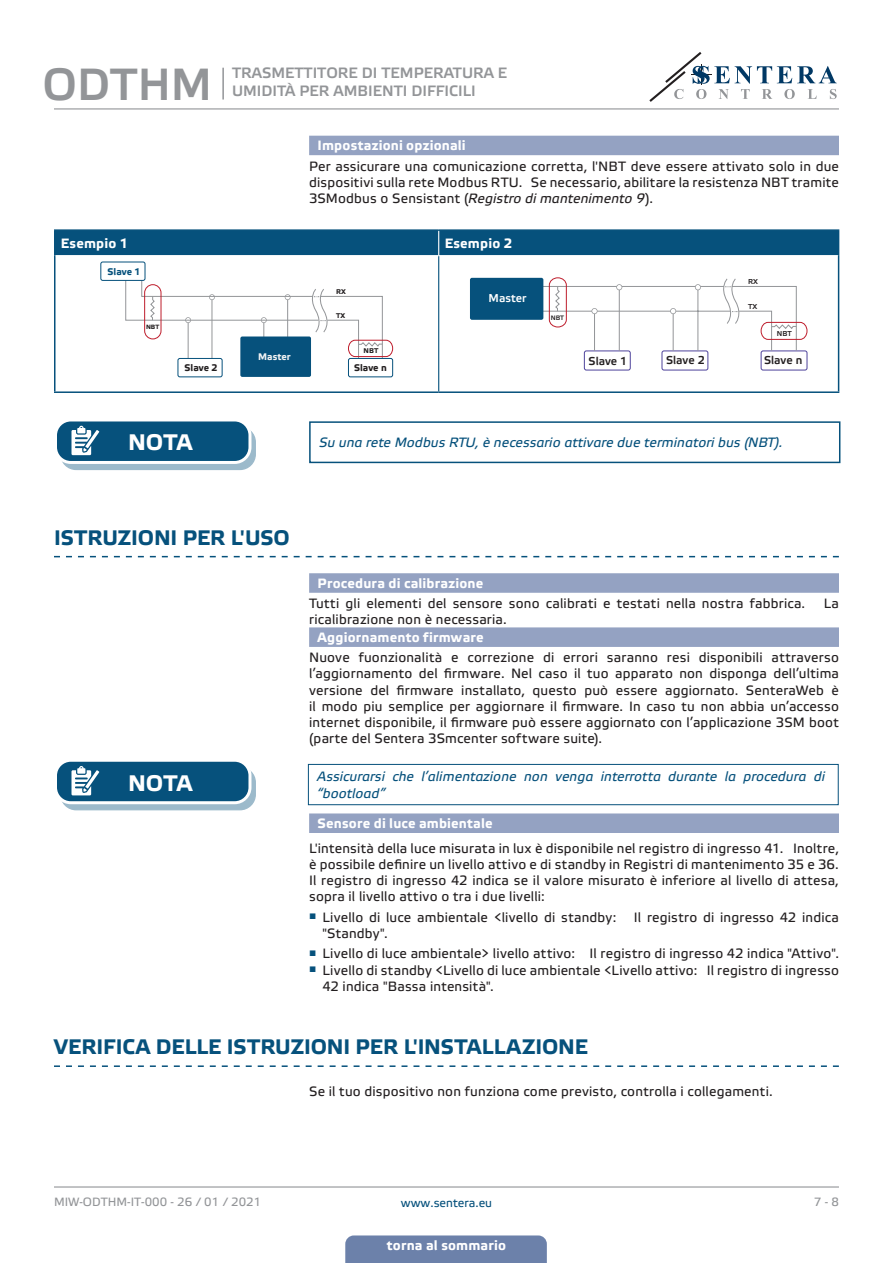
<style>
.page{position:relative;width:893px;height:1263px;background:#fff}
.page>*{position:absolute;margin:0;border:0;box-sizing:border-box;transform-origin:0 0}
.t1{font:45px "Etelka Medium Pro";color:#939598}
.t2{font:700 22.5px "Etelka Text Pro";letter-spacing:-.005em;color:#fff}
.t3{font:700 21px "Etelka Text Pro";color:#06517c}
.t4{font:15px/18px "Etelka Medium Pro";color:#939598}
.body{font:13.5px/16.2px "Etelka Text Pro";letter-spacing:.015em;color:#231f20;text-align:justify}
.attention{font:italic 13.5px/16.2px "Etelka Text Pro";letter-spacing:.01em;color:#06517c}
.Number-roman{font:700 13.5px "Etelka Text Pro";letter-spacing:.01em;color:#fff}
.head-table{font:700 13.5px "Etelka Text Pro";letter-spacing:.01em;color:#fff}
.t5{font:12px "Etelka Text Pro";color:#939598}
.t6{font:12px "Etelka Text Pro";color:#06517c}
.t7{font:11.4px "Etelka Medium Pro";color:#231f20}
.t8{font:11.4px "Etelka Medium Pro";color:#fff}
.t9{font:700 9.6px "Etelka Text Pro";color:#231f20}
.t10{font:700 9.6px "Etelka Text Pro";color:#f2f3f4}
.t11{font:700 9.6px "Etelka Text Pro";color:#06517c}
.t12{font:7.2px "Etelka Medium Pro";color:#231f20}
.t13{font:700 6.9px "Etelka Text Pro";color:#231f20}
.t14{font:6.45px "Etelka Medium Pro";color:#231f20}
.t15{font:700 6.15px "Etelka Text Pro";color:#231f20}
.s1{font-style:italic}
</style>
<div class="page">
<hr style="left:54px;top:108px;width:785px;height:1px;background:#939598">
<hr style="left:54px;top:1186px;width:785px;height:1px;background:#939598">
<svg style="left:649px;top:52px;width:188px;height:50px"></svg>
<div style="left:345px;top:1235px;width:202px;height:28px;background:#6c81aa"></div>
<div style="left:309px;top:136px;width:530px;height:19px;background:#94a2c2"></div>
<svg style="left:54px;top:556px;width:785px;height:1px"></svg>
<div style="left:309px;top:573px;width:530px;height:20px;background:#94a2c2"></div>
<div style="left:309px;top:627px;width:530px;height:20px;background:#94a2c2"></div>
<div style="left:309px;top:813px;width:530px;height:20px;background:#94a2c2"></div>
<svg style="left:54px;top:1065px;width:785px;height:2px"></svg>
<hr style="left:54px;top:229px;width:385px;height:2px;background:#06517c">
<hr style="left:54px;top:231px;width:2px;height:25px;background:#06517c">
<hr style="left:439px;top:229px;width:400px;height:2px;background:#06517c">
<hr style="left:54px;top:256px;width:2px;height:135px;background:#06517c">
<hr style="left:838px;top:256px;width:1px;height:135px;background:#06517c">
<hr style="left:54px;top:391px;width:385px;height:2px;background:#06517c">
<hr style="left:439px;top:391px;width:400px;height:2px;background:#06517c">
<div style="left:55px;top:230px;width:784px;height:26px;background:#06517c"></div>
<hr style="left:56px;top:255px;width:383px;height:1px;background:#fff">
<hr style="left:439px;top:255px;width:399px;height:1px;background:#fff">
<hr style="left:438px;top:256px;width:1px;height:135px;background:#06517c">
<div style="left:178px;top:358px;width:44px;height:19px;border:1px solid #06517c;border-radius:2px"></div>
<div style="left:348px;top:358px;width:45px;height:19px;border:1px solid #06517c;border-radius:2px"></div>
<div style="left:240px;top:336px;width:71px;height:41px;background:#06517c;border-radius:2px"></div>
<svg style="left:125px;top:266px;width:268px;height:95px"></svg>
<div style="left:101px;top:262px;width:44px;height:18px;background:#fff;border-radius:2px"></div>
<div style="left:100px;top:262px;width:45px;height:19px;border:1px solid #06517c;border-radius:2px"></div>
<div style="left:662px;top:351px;width:46px;height:19px;border:1px solid #4e439b;border-radius:2px"></div>
<hr style="left:530px;top:311px;width:200px;height:1px;background:#939598">
<hr style="left:536px;top:286px;width:188px;height:1px;background:#939598">
<div style="left:584px;top:351px;width:47px;height:19px;border:1px solid #4e439b;border-radius:2px"></div>
<div style="left:761px;top:351px;width:46px;height:19px;border:1px solid #4e439b;border-radius:2px"></div>
<div style="left:470px;top:278px;width:73px;height:42px;background:#06517c;border-radius:2px"></div>
<svg style="left:549px;top:277px;width:258px;height:74px"></svg>
<div style="left:61px;top:427px;width:194px;height:42px;background:#9cbacb;border-radius:15px"></div>
<div style="left:60px;top:426px;width:196px;height:44px;border:1px solid #06517c;border-radius:15px"></div>
<div style="left:56px;top:420px;width:194px;height:42px;background:#06517c;border-radius:15px"></div>
<div style="left:54px;top:418px;width:197px;height:46px;border:3px solid #fff;border-radius:15px"></div>
<svg style="left:71px;top:426px;width:34px;height:37px"></svg>
<div style="left:309px;top:421px;width:531px;height:42px;border:2px solid #06517c"></div>
<svg style="left:61px;top:767px;width:194px;height:43px"></svg>
<div style="left:60px;top:767px;width:196px;height:43px;border:1px solid #06517c;border-radius:15px"></div>
<div style="left:56px;top:760px;width:194px;height:43px;background:#06517c;border-radius:15px"></div>
<div style="left:54px;top:759px;width:197px;height:45px;border:3px solid #fff;border-radius:15px"></div>
<svg style="left:71px;top:766px;width:34px;height:37px"></svg>
<div style="left:308px;top:764px;width:531px;height:41px;border:1px solid #06517c"></div>
<hr style="left:222px;top:68px;width:2px;height:32px;background:#939598">
<h1 class="t1" style="left:43px;top:59px;width:171px">ODTHM</h1>
<p class="t4" style="left:232px;top:65px;width:277px">TRASMETTITORE DI TEMPERATURA E<br>UMIDITÀ PER AMBIENTI DIFFICILI</p>
<p class="Number-roman" style="left:318px;top:138px;width:150px">Impostazioni opzionali</p>
<p class="body" style="left:309px;top:159px;width:531px">Per assicurare una comunicazione corretta, l'NBT deve essere attivato solo in due dispositivi sulla rete Modbus RTU. Se necessario, abilitare la resistenza NBT tramite 3SModbus o Sensistant (<span class="s1">Registro di mantenimento 9</span>).</p>
<p class="head-table" style="left:61px;top:236px;width:69px">Esempio 1</p>
<p class="head-table" style="left:445px;top:236px;width:69px">Esempio 2</p>
<p class="t13" style="left:336px;top:288px;width:11px">RX</p>
<p class="t13" style="left:336px;top:312px;width:11px">ТX</p>
<p class="t13" style="left:364px;top:347px;width:16px">NBT</p>
<p class="t11" style="left:108px;top:267px;width:35px">Slave 1</p>
<p class="t8" style="left:489px;top:292px;width:39px">Master</p>
<p class="t15" style="left:146px;top:323px;width:15px">NBT</p>
<p class="t10" style="left:258px;top:351px;width:34px">Master</p>
<p class="t9" style="left:185px;top:362px;width:35px">Slave 2</p>
<p class="t9" style="left:354px;top:362px;width:34px">Slave n</p>
<p class="t14" style="left:551px;top:314px;width:15px">NBT</p>
<p class="t7" style="left:589px;top:355px;width:40px">Slave 1</p>
<p class="t7" style="left:666px;top:354px;width:40px">Slave 2</p>
<p class="t12" style="left:748px;top:278px;width:11px">RX</p>
<p class="t12" style="left:748px;top:302px;width:11px">ТX</p>
<p class="t12" style="left:777px;top:329px;width:16px">NBT</p>
<p class="t7" style="left:764px;top:354px;width:40px">Slave n</p>
<p class="t2" style="left:128px;top:430px;width:66px">NOTA</p>
<p class="attention" style="left:319px;top:435px;width:465px">Su una rete Modbus RTU, è necessario attivare due terminatori bus (NBT).</p>
<p class="t3" style="left:54px;top:526px;width:237px">ISTRUZIONI PER L'USO</p>
<p class="Number-roman" style="left:318px;top:575px;width:167px">Procedura di calibrazione</p>
<p class="body" style="left:309px;top:596px;width:498px">Tutti gli elementi del sensore sono calibrati e testati nella nostra fabbrica.</p>
<p class="body" style="left:824px;top:596px;width:17px">La</p>
<p class="body" style="left:309px;top:612px;width:199px">ricalibrazione non è necessaria.</p>
<p class="Number-roman" style="left:318px;top:630px;width:168px">Aggiornamento firmware</p>
<p class="body" style="left:309px;top:650px;width:531px">Nuove fuonzionalità e correzione di errori saranno resi disponibili attraverso l’aggiornamento del firmware. Nel caso il tuo apparato non disponga dell’ultima versione del firmware installato, questo può essere aggiornato. SenteraWeb è il modo piu semplice per aggiornare il firmware. In caso tu non abbia un’accesso internet disponibile, il firmware può essere aggiornato con l’applicazione 3SM boot (parte del Sentera 3Smcenter software suite).</p>
<p class="t2" style="left:128px;top:770px;width:66px">NOTA</p>
<p class="attention" style="left:317px;top:769px;width:509px">Assicurarsi che l’alimentazione non venga interrotta durante la procedura di “bootload”</p>
<p class="Number-roman" style="left:318px;top:816px;width:176px">Sensore di luce ambientale</p>
<p class="body" style="left:309px;top:841px;width:531px">L'intensità della luce misurata in lux è disponibile nel registro di ingresso 41. Inoltre, è possibile definire un livello attivo e di standby in Registri di mantenimento 35 e 36.<br>Il registro di ingresso 42 indica se il valore misurato è inferiore al livello di attesa, sopra il livello attivo o tra i due livelli:</p>
<p class="body" style="left:309px;top:910px;width:309px"><sup>■</sup> Livello di luce ambientale &lt;livello di standby:</p>
<p class="body" style="left:634px;top:910px;width:206px">Il registro di ingresso 42 indica</p>
<p class="body" style="left:322px;top:926px;width:67px">"Standby".</p>
<p class="body" style="left:309px;top:946px;width:531px"><sup>■</sup> Livello di luce ambientale&gt; livello attivo: Il registro di ingresso 42 indica "Attivo".</p>
<p class="body" style="left:322px;top:962px;width:518px;text-indent:-13px"><sup>■</sup> Livello di standby &lt;Livello di luce ambientale &lt;Livello attivo: Il registro di ingresso<br>42 indica "Bassa intensità".</p>
<p class="t3" style="left:54px;top:1035px;width:535px">VERIFICA DELLE ISTRUZIONI PER L'INSTALLAZIONE</p>
<p class="body" style="left:309px;top:1084px;width:465px">Se il tuo dispositivo non funziona come previsto, controlla i collegamenti.</p>
<p class="t5" style="left:54px;top:1195px;width:209px">MIW-ODTHM-IT-000 - 26 / 01 / 2021</p>
<p class="t6" style="left:401px;top:1196px;width:93px">www.sentera.eu</p>
<p class="t5" style="left:814px;top:1195px;width:27px">7 - 8</p>
<p class="Number-roman" style="left:387px;top:1238px;width:121px">torna al sommario</p>
</div>
